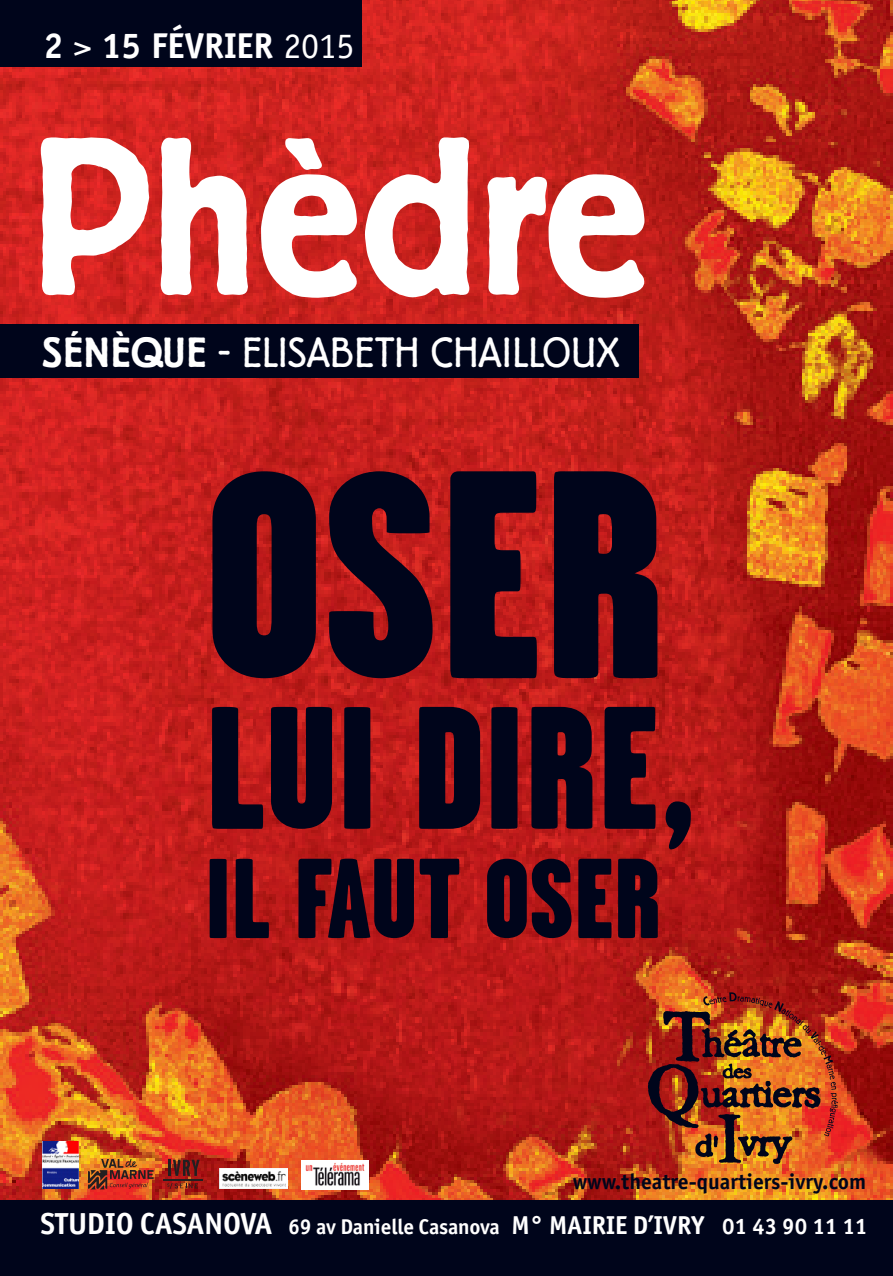
<style>
.page{position:relative;width:893px;height:1276px;background:#fff}
.page>*{position:absolute;margin:0;border:0;box-sizing:border-box;transform-origin:0 0}
.t1{font:500 222px "Berliner Grotesk";letter-spacing:-.01em;color:#fff}
.t2{font:300 41.7px "Berliner Grotesk";letter-spacing:.005em;color:#fff}
.t3{font:700 36px "Officina Sans";letter-spacing:-.01em;color:#fff}
.t4{font:700 21.9px "Officina Sans";color:#00051b}
.t5{font:700 21.3px "Officina Sans";letter-spacing:-.01em;color:#fff}
.s1{font-weight:400}
.s2{font-weight:500}
.s3{font-size:30.6px}
.s4{font-size:26.1px}
.s5{font-size:22.5px}
</style>
<div class="page">
<img style="left:0;top:0;width:893px;height:1200px">
<div style="left:0;top:0;width:361px;height:67px;background:#00051b"></div>
<div style="left:0;top:324px;width:639px;height:54px;background:#00051b"></div>
<svg style="left:210px;top:858px;width:448px;height:80px;background:#4b0d1a"></svg>
<svg style="left:212px;top:707px;width:479px;height:142px;background:#5d101a"></svg>
<svg style="left:212px;top:471px;width:445px;height:207px;background:#3a0c1b"></svg>
<div style="left:0;top:1200px;width:893px;height:76px;background:#00051b"></div>
<svg style="left:167px;top:1183px;width:31px;height:6px"></svg>
<hr style="left:168px;top:1159px;width:3px;height:17px;background:#231f20">
<svg style="left:173px;top:1159px;width:27px;height:17px"></svg>
<hr style="left:163px;top:1178px;width:40px;height:2px;background:#231f20">
<svg style="left:88px;top:1159px;width:66px;height:30px;background:#ab4c22"></svg>
<svg style="left:43px;top:1141px;width:36px;height:48px"></svg>
<img style="left:43px;top:1142px;width:36px;height:46px">
<img style="left:301px;top:1160px;width:67px;height:29px">
<img style="left:219px;top:1168px;width:69px;height:20px">
<img style="left:648px;top:992px;width:190px;height:172px">
<p class="t3" style="left:44px;top:23px;width:312px">2 <span class="s1">&gt;</span> 15 FÉVRIER <span class="s1">2015</span></p>
<p class="t1" style="left:29px;top:98px;width:622px">Phèdre</p>
<p class="t2" style="left:42px;top:329px;width:579px"><span class="s2">SÉNÈQUE</span> - ELISABETH CHAILLOUX</p>
<p class="t4" style="left:573px;top:1168px;width:295px">www.theatre-quartiers-ivry.com</p>
<p class="t5" style="left:40px;top:1213px;width:828px"><span class="s3">STUDIO CASANOVA</span> 69 av Danielle Casanova <span class="s4">M° MAIRIE D’IVRY</span> <span class="s5">01 43 90 11 11</span></p>
</div>
